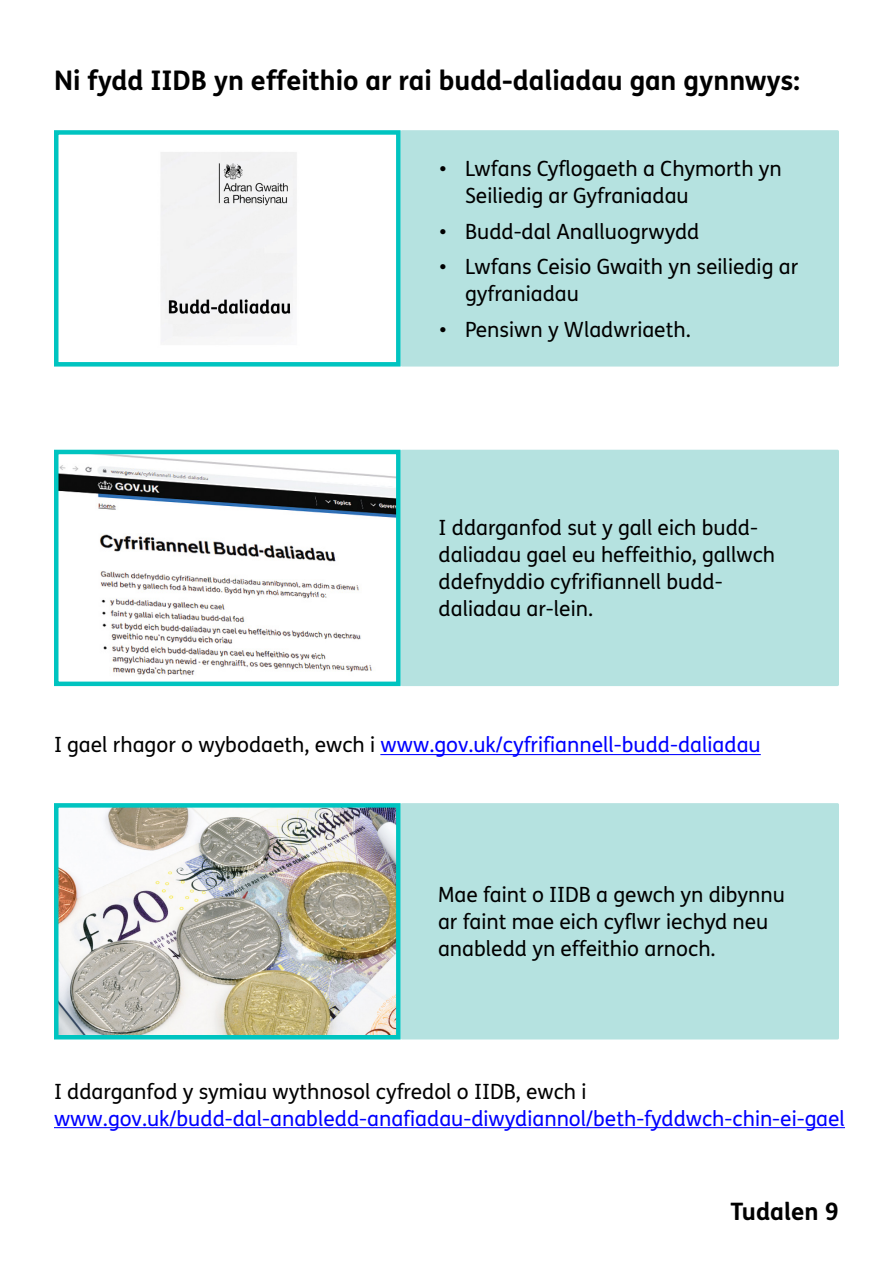
<style>
.page{position:relative;width:893px;height:1263px;background:#fff}
.page>*{position:absolute;margin:0;border:0;box-sizing:border-box;transform-origin:0 0}
.t1{font:700 27px "FS Me";color:#000}
.t2{font:700 24px "FS Me";color:#000}
.BulletSentence{font:21px/27px "FS Me";color:#000}
.Hyperlink{font:21px/27px "FS Me";color:#00f}
.Bullet{font:21px/27px "FS Me";color:#000}
.s1{color:#000}
</style>
<div class="page">
<div style="left:401px;top:130px;width:438px;height:237px;background:#b5e2e0"></div>
<img style="left:161px;top:152px;width:136px;height:190px">
<div style="left:54px;top:130px;width:347px;height:237px;border:4px solid #00c4c0"></div>
<div style="left:401px;top:450px;width:438px;height:236px;background:#b5e2e0"></div>
<img style="left:59px;top:455px;width:337px;height:220px">
<div style="left:54px;top:450px;width:347px;height:236px;border:4px solid #00c4c0"></div>
<hr style="left:380px;top:754px;width:381px;height:1px;background:#00f">
<div style="left:401px;top:803px;width:438px;height:236px;background:#b5e2e0"></div>
<img style="left:59px;top:808px;width:337px;height:226px">
<div style="left:54px;top:803px;width:347px;height:236px;border:4px solid #00c4c0"></div>
<hr style="left:54px;top:1127px;width:791px;height:1px;background:#00f">
<h3 class="t1" style="left:54px;top:60px;width:747px">Ni fydd IIDB yn effeithio ar rai budd-daliadau gan gynnwys:</h3>
<p class="Bullet" style="left:465px;top:155px;width:318px;text-indent:-26px">• Lwfans Cyflogaeth a Chymorth yn<br>Seiliedig ar Gyfraniadau</p>
<p class="Bullet" style="left:440px;top:217px;width:261px">• Budd-dal Analluogrwydd</p>
<p class="Bullet" style="left:465px;top:253px;width:335px;text-indent:-26px">• Lwfans Ceisio Gwaith yn seiliedig ar gyfraniadau</p>
<p class="Bullet" style="left:440px;top:315px;width:253px">• Pensiwn y Wladwriaeth.</p>
<p class="BulletSentence" style="left:439px;top:514px;width:338px">I ddarganfod sut y gall eich budd&shy;daliadau gael eu heffeithio, gallwch ddefnyddio cyfrifiannell budd&shy;daliadau ar-lein.</p>
<p class="Hyperlink" style="left:54px;top:731px;width:708px"><span class="s1">I gael rhagor o wybodaeth, ewch i</span> www.gov.uk/cyfrifiannell-budd-daliadau</p>
<p class="BulletSentence" style="left:438px;top:881px;width:348px">Mae faint o IIDB a gewch yn dibynnu ar faint mae eich cyflwr iechyd neu anabledd yn effeithio arnoch.</p>
<p class="Hyperlink" style="left:54px;top:1077px;width:792px"><span class="s1">I ddarganfod y symiau wythnosol cyfredol o IIDB, ewch i </span>www.gov.uk/budd-dal-anabledd-anafiadau-diwydiannol/beth-fyddwch-chin-ei-gael</p>
<p class="t2" style="left:730px;top:1193px;width:110px">Tudalen 9</p>
</div>
